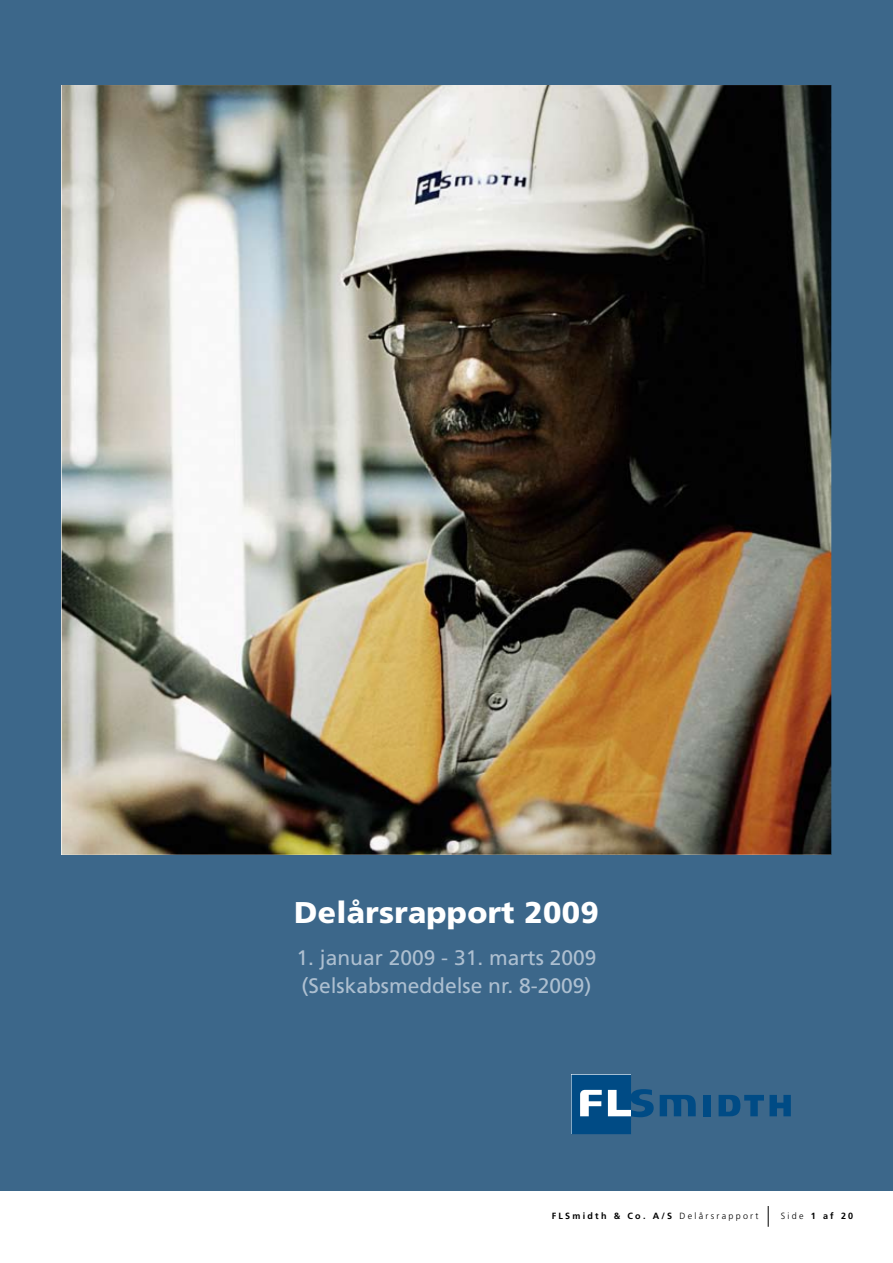
<style>
.page{position:relative;width:893px;height:1263px;background:#fff}
.page>*{position:absolute;margin:0;border:0;box-sizing:border-box;transform-origin:0 0}
.t1{font:900 30px "Frutiger";letter-spacing:.01em;color:#fff}
.t2{font:21px/28.5px "Frutiger";color:#adbfd0}
.t3{font:700 9px "Frutiger";letter-spacing:.25em;color:#000}
.s1{font-weight:300}
</style>
<div class="page">
<svg style="left:768px;top:1206px;width:1px;height:21px"></svg>
<div style="left:0;top:0;width:893px;height:1191px;background:#3c678a"></div>
<div style="left:703px;top:1095px;width:8px;height:21px;background:#004b85"></div>
<svg style="left:719px;top:1095px;width:72px;height:21px"></svg>
<svg style="left:660px;top:1095px;width:36px;height:21px"></svg>
<svg style="left:571px;top:1075px;width:83px;height:59px"></svg>
<img style="left:62px;top:85px;width:769px;height:770px">
<h1 class="t1" style="left:294px;top:894px;width:306px">Delårsrapport 2009</h1>
<p class="t2" style="left:296px;top:943px;width:302px">1. januar 2009 - 31. marts 2009 (Selskabsmeddelse nr. 8-2009)</p>
<p class="t3" style="left:552px;top:1210px;width:208px">FLSmidth &amp; Co. A/S <span class="s1">Delårsrapport</span></p>
<p class="t3" style="left:781px;top:1210px;width:74px"><span class="s1">Side</span> 1 af 20</p>
</div>
